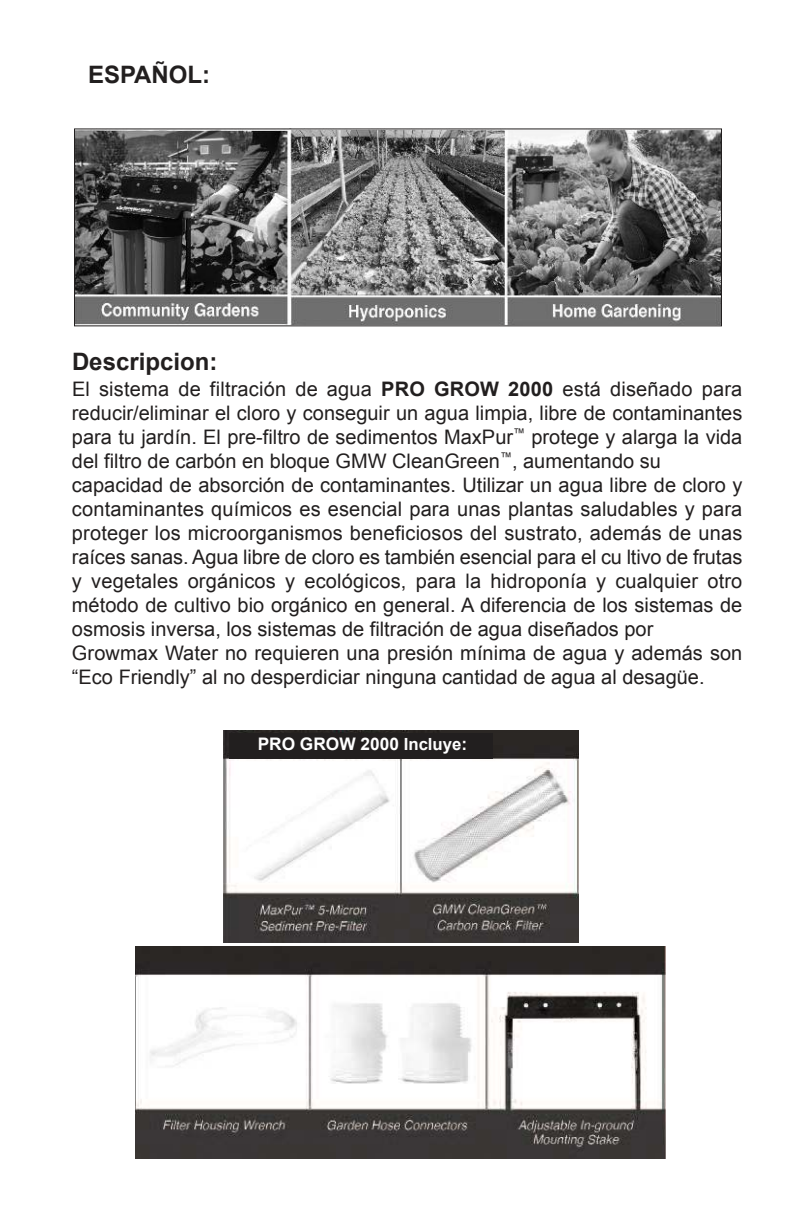
<style>
.page{position:relative;width:792px;height:1224px;background:#fff}
.page>*{position:absolute;margin:0;border:0;box-sizing:border-box;transform-origin:0 0}
.t1{font:700 24px "Arial";color:#221f1f}
.t2{font:20px/24px "Arial";color:#221f1f}
.t3{font:700 17.2px "Arial";color:#fff}
.s1{font-weight:700}
.s2{font-size:16.8px}
</style>
<div class="page">
<img style="left:76px;top:130px;width:644px;height:194px">
<div style="left:74px;top:128px;width:648px;height:198px;border:1px solid #221f1f"></div>
<img style="left:223px;top:730px;width:355px;height:212px">
<img style="left:135px;top:947px;width:531px;height:212px">
<div style="left:229px;top:733px;width:264px;height:25px;background:#221f1f"></div>
<p class="t1" style="left:88px;top:66px;width:124px">ESPAÑOL:</p>
<p class="t1" style="left:72px;top:353px;width:147px">Descripcion:</p>
<p class="t2" style="left:72px;top:379px;width:672px">El sistema de filtración de agua <span class="s1">PRO GROW 2000</span> está diseñado para reducir/eliminar el cloro y conseguir un agua limpia, libre de contaminantes para tu jardín. El pre-filtro de sedimentos MaxPur<sup>™</sup> protege y alarga la vida del filtro de carbón en bloque GMW CleanGreen<sup>™</sup>, aumentando su capacidad de absorción de contaminantes. Utilizar un agua libre de cloro y contaminantes químicos es esencial para unas plantas saludables y para proteger los microorganismos beneficiosos del sustrato, además de unas raíces sanas. Agua libre de cloro es también esencial para el cu ltivo de frutas y vegetales orgánicos y ecológicos, para la hidroponía y cualquier otro método de cultivo bio orgánico en general. A diferencia de los sistemas de osmosis inversa, los sistemas de filtración de agua diseñados por Growmax Water no requieren una presión mínima de agua y además son “Eco Friendly” al no desperdiciar ninguna cantidad de agua al desagüe.</p>
<p class="t3" style="left:258px;top:738px;width:211px">PRO GROW 2000 <span class="s2">Incluye</span>:</p>
</div>
